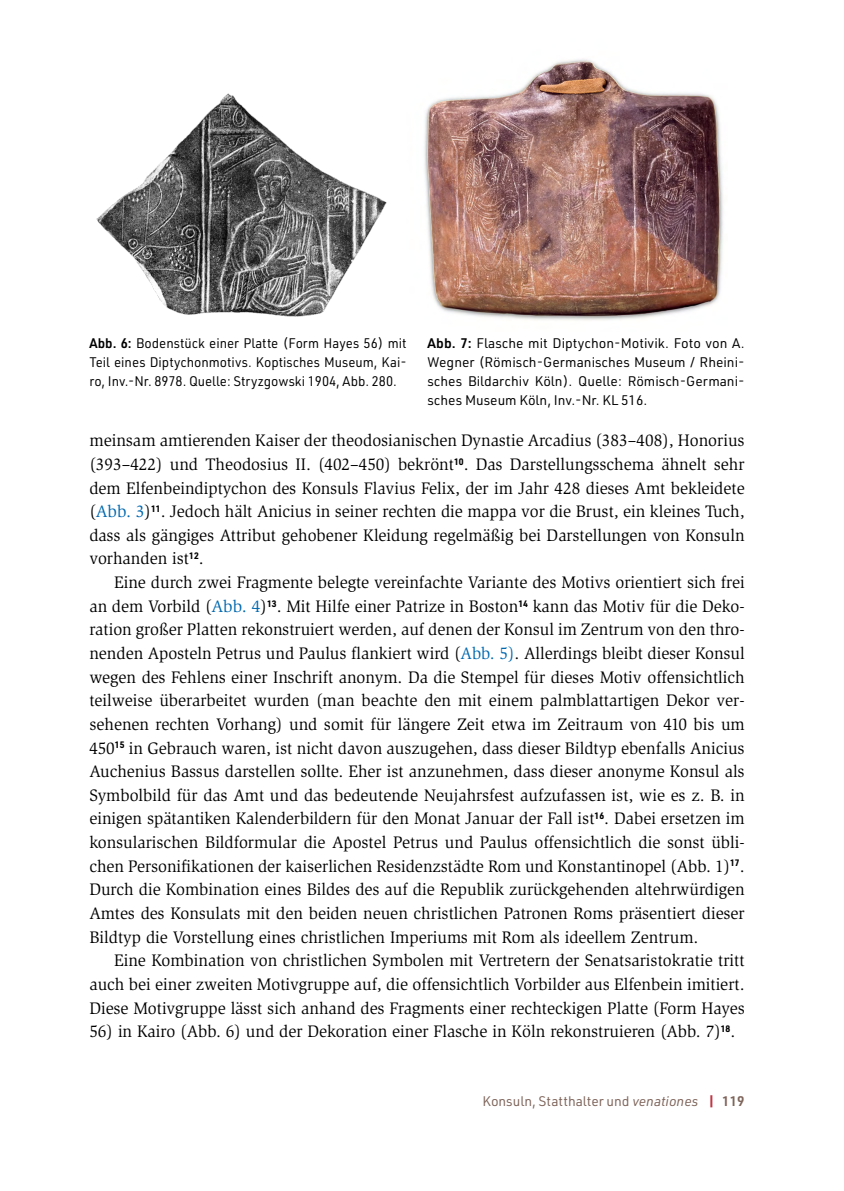
<style>
.page{position:relative;width:844px;height:1191px;background:#fff}
.page>*{position:absolute;margin:0;border:0;box-sizing:border-box;transform-origin:0 0}
.KUP_6__Fließtext{font:17.15px/23.6px "Slimbach Std";color:#000;text-align:justify}
.KUP_7__Bildunterschr{font:13.65px/18.9px "URWDIN";color:#000;text-align:justify}
.KUP_7__Bildunterschr-2{font:13.65px/18.9px "URWDIN";color:#000;text-align:justify;scale:.96 1}
.t1{font:13.65px "URWDIN";color:#7e645a}
.s1{font-weight:600}
.s2{color:#0068af}
.s3{font-style:italic}
.s4{font-weight:900;color:#c03743}
</style>
<div class="page">
<img style="left:96px;top:93px;width:291px;height:224px">
<img style="left:424px;top:59px;width:299px;height:261px">
<p class="KUP_7__Bildunterschr-2" style="left:89px;top:334px;width:332px"><span class="s1">Abb. 6:</span> Bodenstück einer Platte (Form Hayes 56) mit Teil eines Diptychonmotivs. Koptisches Museum, Kai&shy;ro, Inv.-Nr. 8978. Quelle: Stryzgowski 1904, Abb. 280.</p>
<p class="KUP_7__Bildunterschr" style="left:427px;top:334px;width:318px"><span class="s1">Abb. 7:</span> Flasche mit Diptychon-Motivik. Foto von A.<br>Wegner (Römisch-Germanisches Museum / Rheini&shy;sches Bildarchiv Köln). Quelle: Römisch-Germani&shy;sches Museum Köln, Inv.-Nr. KL 516.</p>
<p class="KUP_6__Fließtext" style="left:89px;top:429px;width:656px">meinsam amtierenden Kaiser der theodosianischen Dynastie Arcadius (383–408), Honorius (393–422) und Theodosius II. (402–450) bekrönt<sup>10</sup>. Das Darstellungsschema ähnelt sehr dem Elfenbeindiptychon des Konsuls Flavius Felix, der im Jahr 428 dieses Amt bekleidete (<span class="s2">Abb. 3</span>)<sup>11</sup>. Jedoch hält Anicius in seiner rechten die mappa vor die Brust, ein kleines Tuch, dass als gängiges Attribut gehobener Kleidung regelmäßig bei Darstellungen von Konsuln vorhanden ist<sup>12</sup>.</p>
<p class="KUP_6__Fließtext" style="left:89px;top:570px;width:656px;text-indent:25px">Eine durch zwei Fragmente belegte vereinfachte Variante des Motivs orientiert sich frei an dem Vorbild (<span class="s2">Abb. 4</span>)<sup>13</sup>. Mit Hilfe einer Patrize in Boston<sup>14</sup> kann das Motiv für die Deko&shy;ration großer Platten rekonstruiert werden, auf denen der Konsul im Zentrum von den thro&shy;nenden Aposteln Petrus und Paulus flankiert wird (<span class="s2">Abb. 5)</span>. Allerdings bleibt dieser Konsul wegen des Fehlens einer Inschrift anonym. Da die Stempel für dieses Motiv offensichtlich teilweise überarbeitet wurden (man beachte den mit einem palmblattartigen Dekor ver&shy;sehenen rechten Vorhang) und somit für längere Zeit etwa im Zeitraum von 410 bis um 450<sup>15</sup> in Gebrauch waren, ist nicht davon auszugehen, dass dieser Bildtyp ebenfalls Anicius Auchenius Bassus darstellen sollte. Eher ist anzunehmen, dass dieser anonyme Konsul als Symbolbild für das Amt und das bedeutende Neujahrsfest aufzufassen ist, wie es z. B. in einigen spätantiken Kalenderbildern für den Monat Januar der Fall ist<sup>16</sup>. Dabei ersetzen im konsularischen Bildformular die Apostel Petrus und Paulus offensichtlich die sonst übli&shy;chen Personifikationen der kaiserlichen Residenzstädte Rom und Konstantinopel (Abb. 1)<sup>17</sup>.<br>Durch die Kombination eines Bildes des auf die Republik zurückgehenden altehrwürdigen Amtes des Konsulats mit den beiden neuen christlichen Patronen Roms präsentiert dieser Bildtyp die Vorstellung eines christlichen Imperiums mit Rom als ideellem Zentrum.</p>
<p class="KUP_6__Fließtext" style="left:89px;top:948px;width:656px;text-indent:25px">Eine Kombination von christlichen Symbolen mit Vertretern der Senatsaristokratie tritt auch bei einer zweiten Motivgruppe auf, die offensichtlich Vorbilder aus Elfenbein imitiert.<br>Diese Motivgruppe lässt sich anhand des Fragments einer rechteckigen Platte (Form Hayes</p>
<p class="KUP_6__Fließtext" style="left:89px;top:1019px;width:647px">56) in Kairo (Abb. 6) und der Dekoration einer Flasche in Köln rekonstruieren (Abb. 7)<sup>18</sup>.</p>
<p class="t1" style="left:482px;top:1092px;width:264px">Konsuln, Statthalter und <span class="s3">venationes</span> <span class="s4">|</span> <span class="s1">119</span></p>
</div>
